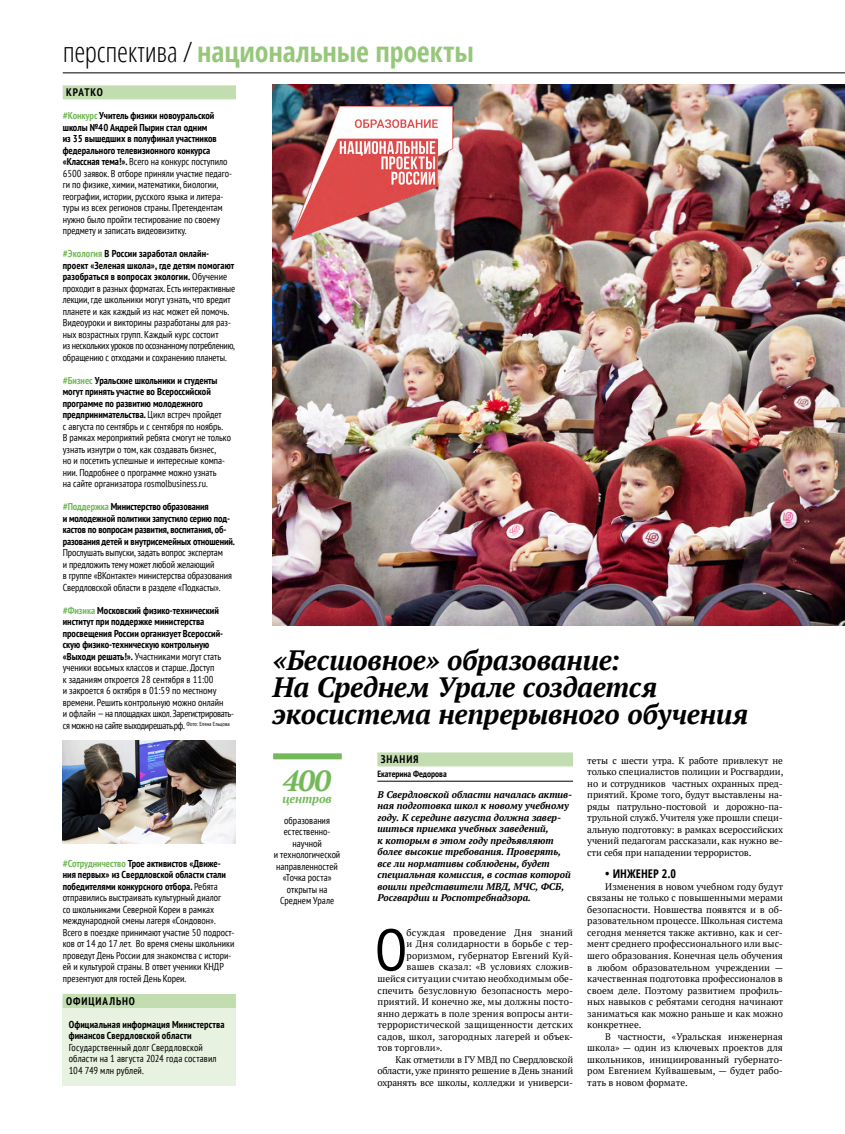
<style>
.page{position:relative;width:845px;height:1134px;background:#fff}
.page>*{position:absolute;margin:0;border:0;box-sizing:border-box;transform-origin:0 0}
.t1{font:condensed 58.8px "PT Sans";color:#000}
.t2{font:italic 700 29px "PT Serif";color:#74b959}
.t3{font:700 condensed 28px "Open Sans";letter-spacing:-.005em;color:#97c77b}
.t4{font:italic 700 27.9px/27.3px "PT Serif";letter-spacing:-.01em;color:#000}
.t5{font:700 condensed 12px "Open Sans";color:#000}
.t6{font:italic 700 12px "PT Serif";letter-spacing:-.005em;color:#74b959}
.t7{font:700 condensed 11px "PT Sans";letter-spacing:.08em;color:#000}
.t8{font:condensed 10px/11.5px "PT Sans";color:#000}
.t9{font:700 condensed 10px/11.5px "PT Sans";letter-spacing:-.01em;color:#000}
.t10{font:700 condensed 10px/11.5px "PT Sans";letter-spacing:.01em;color:#000}
.t11{font:italic 700 9.7px/11.5px "PT Serif";color:#000}
.t12{font:9.5px/11.5px "PT Serif";color:#000;text-align:justify}
.t13{font:9.5px "PT Serif";letter-spacing:-.02em;color:#000}
.t14{font:700 condensed 9px "PT Sans";color:#000}
.s1{font-weight:300;color:#000}
.s2{font-weight:700;color:#74b959}
.s3{font-weight:700}
.s4{color:#74b959}
</style>
<div class="page">
<hr style="left:63px;top:72px;width:782px;height:1px;background:#000">
<div style="left:63px;top:85px;width:173px;height:14px;background:#c2ddb0"></div>
<img style="left:272px;top:85px;width:573px;height:540px">
<div style="left:377px;top:752px;width:196px;height:14px;background:#c2ddb0"></div>
<hr style="left:377px;top:781px;width:196px;height:1px;background:#000">
<div style="left:273px;top:753px;width:69px;height:6px;background:#74b959"></div>
<div style="left:63px;top:997px;width:173px;height:88px;background:#e8f2e1"></div>
<div style="left:63px;top:994px;width:173px;height:14px;background:#c2ddb0"></div>
<img style="left:63px;top:740px;width:173px;height:104px">
<img style="left:282px;top:84px;width:182px;height:170px">
<h3 class="t3" style="left:63px;top:32px;width:412px"><span class="s1">перспектива /</span> национальные проекты</h3>
<p class="t7" style="left:66px;top:85px;width:38px">КРАТКО</p>
<p class="t8" style="left:63px;top:110px;width:171px"><span class="s2">#Конкурс</span> <span class="s3">Учитель физики новоуральской школы №40 Андрей Пырин стал одним<br>из 35 вышедших в полуфинал участников федерального телевизионного конкурса «Классная тема!».</span> Всего на конкурс поступило 6500 заявок. В отборе приняли участие педаго&shy;ги по физике, химии, математики, биологии, географии, истории, русского языка и литера&shy;туры из всех регионов страны. Претендентам нужно было пройти тестирование по своему предмету и записать видеовизитку.</p>
<p class="t8" style="left:63px;top:248px;width:174px"><span class="s2">#Экология</span> <span class="s3">В России заработал онлайн&shy;проект «Зеленая школа», где детям помогают разобраться в вопросах экологии.</span> Обучение проходит в разных форматах. Есть интерактивные лекции, где школьники могут узнать, что вредит планете и как каждый из нас может ей помочь.<br>Видеоуроки и викторины разработаны для раз&shy;ных возрастных групп. Каждый курс состоит<br>из нескольких уроков по осознанному потреблению, обращению с отходами и сохранению планеты.</p>
<p class="t8" style="left:63px;top:374px;width:170px"><span class="s2">#Бизнес</span> <span class="s3">Уральские школьники и студенты могут принять участие во Всероссийской программе по развитию молодежного предпринимательства.</span> Цикл встреч пройдет<br>с августа по сентябрь и с сентября по ноябрь.<br>В рамках мероприятий ребята смогут не только узнать изнутри о том, как создавать бизнес,<br>но и посетить успешные и интересные компа&shy;нии. Подробнее о программе можно узнать<br>на сайте организатора rosmolbusiness.ru.</p>
<p class="t9" style="left:63px;top:501px;width:174px"><span class="s4">#Поддержка</span> Министерство образования<br>и молодежной политики запустило серию под&shy;кастов по вопросам развития, воспитания, об&shy;разования детей и внутрисемейных отношений.</p>
<p class="t8" style="left:63px;top:547px;width:171px">Прослушать выпуски, задать вопрос экспертам<br>и предложить тему может любой желающий<br>в группе «ВКонтакте» министерства образования Свердловской области в разделе «Подкасты».</p>
<p class="t8" style="left:63px;top:604px;width:173px"><span class="s2">#Физика</span> <span class="s3">Московский физико-технический институт при поддержке министерства просвещения России организует Всероссий&shy;скую физико-техническую контрольную «Выходи решать!».</span> Участниками могут стать ученики восьмых классов и старше. Доступ<br>к заданиям откроется 28 сентября в 11:00<br>и закроется 6 октября в 01:59 по местному времени. Решить контрольную можно онлайн<br>и офлайн — на площадках школ. Зарегистрировать&shy;ся можно на сайте выходирешать.рф. <sup>Фото:</sup> <sup>Елена</sup> <sup>Ельцова</sup></p>
<p class="t7" style="left:381px;top:752px;width:39px">ЗНАНИЯ</p>
<p class="t14" style="left:377px;top:768px;width:71px">Екатерина Федорова</p>
<h3 class="t4" style="left:272px;top:646px;width:477px">«Бесшовное» образование:<br>На Среднем Урале создается экосистема непрерывного обучения</h3>
<p class="t12" style="left:587px;top:754px;width:197px">теты с шести утра. К работе привлекут не только специалистов полиции и Росгвардии, но и сотрудников частных охранных пред&shy;приятий. Кроме того, будут выставлены на&shy;ряды патрульно-постовой и дорожно-па&shy;трульной служб. Учителя уже прошли специ&shy;альную подготовку: в рамках всероссийских учений педагогам рассказали, как нужно ве&shy;сти себя при нападении террористов.</p>
<p class="t5" style="left:605px;top:866px;width:72px">• ИНЖЕНЕР 2.0</p>
<p class="t12" style="left:587px;top:881px;width:197px;text-indent:18px">Изменения в новом учебном году будут связаны не только с повышенными мерами безопасности. Новшества появятся и в об&shy;разовательном процессе. Школьная система сегодня меняется также активно, как и сег&shy;мент среднего профессионального или выс&shy;шего образования. Конечная цель обучения в любом образовательном учреждении — качественная подготовка профессионалов в своем деле. Поэтому развитием профиль&shy;ных навыков с ребятами сегодня начинают заниматься как можно раньше и как можно конкретнее.</p>
<p class="t12" style="left:587px;top:1030px;width:197px;text-indent:18px">В частности, «Уральская инженерная школа» — один из ключевых проектов для школьников, инициированный губернато&shy;ром Евгением Куйвашевым, — будет рабо&shy;тать в новом формате.</p>
<h2 class="t2" style="left:283px;top:762px;width:50px">400</h2>
<p class="t6" style="left:282px;top:791px;width:51px">центров</p>
<p class="t8" style="left:274px;top:814px;width:68px;text-align:center">образования естественно&shy;научной<br>и технологической направленностей «Точка роста» открыты на<br>Среднем Урале</p>
<p class="t11" style="left:377px;top:789px;width:196px">В Свердловской области началась актив&shy;ная подготовка школ к новому учебному году. К середине августа должна завер&shy;шиться приемка учебных заведений,<br>к которым в этом году предъявляют более высокие требования. Проверять, все ли нормативы соблюдены, будет специальная комиссия, в состав которой вошли представители МВД, МЧС, ФСБ, Росгвардии и Роспотребнадзора.</p>
<h1 class="t1" style="left:375px;top:912px;width:34px">О</h1>
<p class="t12" style="left:407px;top:927px;width:168px">бсуждая проведение Дня знаний</p>
<p class="t8" style="left:63px;top:857px;width:173px"><span class="s2">#Сотрудничество</span> <span class="s3">Трое активистов «Движе&shy;ния первых» из Свердловской области стали победителями конкурсного отбора.</span> Ребята отправились выстраивать культурный диалог<br>со школьниками Северной Кореи в рамках международной смены лагеря «Сондовон».<br>Всего в поездке принимают участие 50 подрост&shy;ков от 14 до 17 лет. Во время смены школьники проведут День России для знакомства с истори&shy;ей и культурой страны. В ответ ученики КНДР презентуют для гостей День Кореи.</p>
<p class="t12" style="left:407px;top:938px;width:168px">и Дня солидарности в борьбе с тер-</p>
<p class="t12" style="left:407px;top:950px;width:168px">роризмом, губернатор Евгений Куй-</p>
<p class="t12" style="left:407px;top:961px;width:168px">вашев сказал: «В условиях сложив-</p>
<p class="t12" style="left:377px;top:973px;width:197px">шейся ситуации считаю необходимым обе-</p>
<p class="t12" style="left:377px;top:984px;width:197px">спечить безусловную безопасность меро-</p>
<p class="t12" style="left:377px;top:996px;width:197px">приятий. И конечно же, мы должны посто-</p>
<p class="t12" style="left:377px;top:1007px;width:197px">янно держать в поле зрения вопросы анти-</p>
<p class="t12" style="left:377px;top:1019px;width:197px">террористической защищенности детских</p>
<p class="t12" style="left:377px;top:1030px;width:197px">садов, школ, загородных лагерей и объек-</p>
<p class="t12" style="left:377px;top:1042px;width:67px">тов торговли».</p>
<p class="t13" style="left:395px;top:1053px;width:179px">Как отметили в ГУ МВД по Свердловской</p>
<p class="t13" style="left:377px;top:1064px;width:197px">области, уже принято решение в День знаний</p>
<p class="t12" style="left:377px;top:1076px;width:197px">охранять все школы, колледжи и универси-</p>
<p class="t7" style="left:66px;top:994px;width:70px">ОФИЦИАЛЬНО</p>
<p class="t10" style="left:69px;top:1018px;width:157px">Официальная информация Министерства финансов Свердловской области</p>
<p class="t8" style="left:69px;top:1041px;width:149px">Государственный долг Свердловской области на 1 августа 2024 года составил<br>104 749 млн рублей.</p>
</div>
